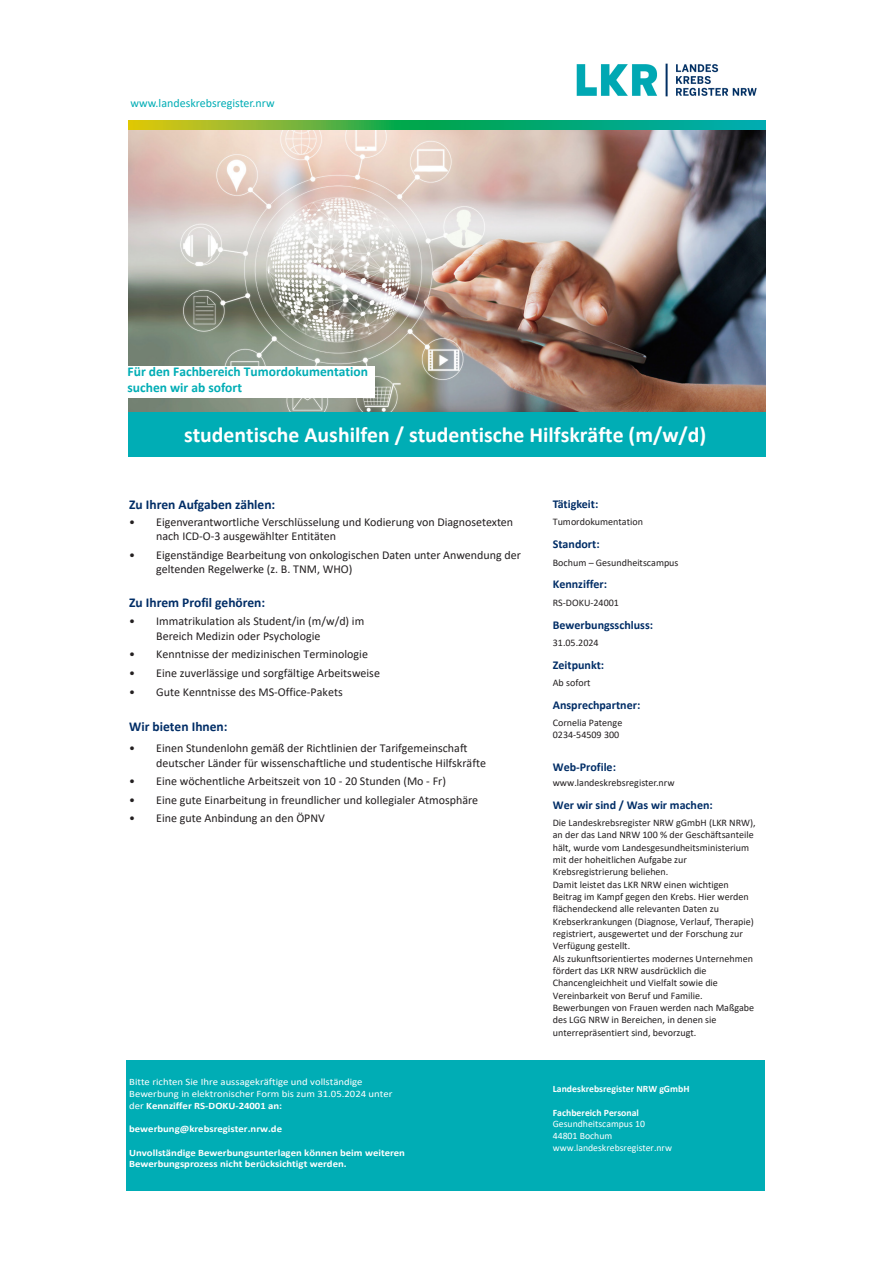
<style>
.page{position:relative;width:893px;height:1263px;background:#fff}
.page>*{position:absolute;margin:0;border:0;box-sizing:border-box;transform-origin:0 0}
.Ü_1_weiß{font:700 21.75px "Calibri";color:#fff}
.ü_3{font:700 13.5px "Calibri";color:#002d66}
.t1{font:700 13.5px/16.2px "Calibri";color:#00adb5}
.t2{font:12px/14.4px "Calibri";color:#231f20}
.Info{font:700 12px "Calibri";color:#002d66}
.t3{font:12px "Calibri";color:#00adb5}
.Ü_4b{font:700 12px "Calibri";color:#002d66}
.Info-2{font:10.05px/12.3px "Calibri";color:#231f20}
.Info_weiß{font:9.75px/11.7px "Calibri";color:#fff;scale:1.1 1}
.Info_weiß-2{font:700 9.75px/11.7px "Calibri";color:#fff;scale:1.1 1}
.Info_weiß-3{font:9.75px/11.7px "Calibri";color:#fff}
.Info_weiß-4{font:700 9.75px "Calibri";color:#fff}
.s1{font-weight:700}
</style>
<div class="page">
<img style="left:128px;top:129px;width:638px;height:283px">
<div style="left:127px;top:1060px;width:638px;height:131px;background:#00adb5"></div>
<svg style="left:128px;top:121px;width:638px;height:8px;background:#38af5c"></svg>
<img style="left:576px;top:63px;width:181px;height:34px">
<div style="left:128px;top:366px;width:247px;height:32px;background:#fff"></div>
<div style="left:128px;top:412px;width:638px;height:45px;background:#00adb5"></div>
<p class="t3" style="left:130px;top:95px;width:146px">www.landeskrebsregister.nrw</p>
<p class="t1" style="left:128px;top:363px;width:242px">Für den Fachbereich Tumordokumentation suchen wir ab sofort</p>
<p class="Ü_1_weiß" style="left:184px;top:419px;width:524px">studentische Aushilfen / studentische Hilfskräfte (m/w/d)</p>
<p class="ü_3" style="left:129px;top:495px;width:148px">Zu Ihren Aufgaben zählen:</p>
<p class="t2" style="left:156px;top:514px;width:359px;text-indent:-27px">• Eigenverantwortliche Verschlüsselung und Kodierung von Diagnosetexten nach ICD-O-3 ausgewählter Entitäten</p>
<p class="t2" style="left:156px;top:547px;width:366px;text-indent:-27px">• Eigenständige Bearbeitung von onkologischen Daten unter Anwendung der geltenden Regelwerke (z. B. TNM, WHO)</p>
<p class="ü_3" style="left:129px;top:593px;width:138px">Zu Ihrem Profil gehören:</p>
<p class="t2" style="left:156px;top:614px;width:210px;text-indent:-27px">• Immatrikulation als Student/in (m/w/d) im<br>Bereich Medizin oder Psychologie</p>
<p class="t2" style="left:129px;top:647px;width:240px">• Kenntnisse der medizinischen Terminologie</p>
<p class="t2" style="left:129px;top:666px;width:252px">• Eine zuverlässige und sorgfältige Arbeitsweise</p>
<p class="t2" style="left:129px;top:684px;width:215px">• Gute Kenntnisse des MS-Office-Pakets</p>
<p class="ü_3" style="left:129px;top:717px;width:100px">Wir bieten Ihnen:</p>
<p class="t2" style="left:156px;top:741px;width:331px;text-indent:-27px">• Einen Stundenlohn gemäß der Richtlinien der Tarifgemeinschaft deutscher Länder für wissenschaftliche und studentische Hilfskräfte</p>
<p class="t2" style="left:129px;top:774px;width:318px">• Eine wöchentliche Arbeitszeit von 10 - 20 Stunden (Mo - Fr)</p>
<p class="t2" style="left:129px;top:792px;width:351px">• Eine gute Einarbeitung in freundlicher und kollegialer Atmosphäre</p>
<p class="t2" style="left:129px;top:811px;width:197px">• Eine gute Anbindung an den ÖPNV</p>
<p class="Info_weiß" style="left:129px;top:1076px;width:241px">Bitte richten Sie Ihre aussagekräftige und vollständige<br>Bewerbung in elektronischer Form bis zum 31.05.2024 unter der <span class="s1">Kennziffer RS-DOKU-24001 an:</span></p>
<p class="Info_weiß-2" style="left:129px;top:1123px;width:140px">bewerbung@krebsregister.nrw.de</p>
<p class="Info_weiß-2" style="left:129px;top:1146px;width:252px">Unvollständige Bewerbungsunterlagen können beim weiteren<br>Bewerbungsprozess nicht berücksichtigt werden.</p>
<p class="Ü_4b" style="left:553px;top:496px;width:47px">Tätigkeit:</p>
<p class="Info-2" style="left:553px;top:516px;width:92px">Tumordokumentation</p>
<p class="Info" style="left:553px;top:536px;width:48px">Standort:</p>
<p class="Info-2" style="left:553px;top:556px;width:127px">Bochum – Gesundheitscampus</p>
<p class="Info" style="left:553px;top:576px;width:56px">Kennziffer:</p>
<p class="Info-2" style="left:553px;top:596px;width:68px">RS-DOKU-24001</p>
<p class="Info" style="left:553px;top:616px;width:102px">Bewerbungsschluss:</p>
<p class="Info-2" style="left:553px;top:636px;width:47px">31.05.2024</p>
<p class="Info" style="left:553px;top:656px;width:53px">Zeitpunkt:</p>
<p class="Info-2" style="left:553px;top:676px;width:39px">Ab sofort</p>
<p class="Info" style="left:553px;top:696px;width:89px">Ansprechpartner:</p>
<p class="Info-2" style="left:553px;top:716px;width:71px">Cornelia Patenge<br>0234-54509 300</p>
<p class="Info" style="left:553px;top:759px;width:65px">Web-Profile:</p>
<p class="Info-2" style="left:553px;top:776px;width:123px">www.landeskrebsregister.nrw</p>
<p class="Info" style="left:553px;top:797px;width:162px">Wer wir sind / Was wir machen:</p>
<p class="Info-2" style="left:553px;top:816px;width:204px">Die Landeskrebsregister NRW gGmbH (LKR NRW), an der das Land NRW 100 % der Geschäftsanteile hält, wurde vom Landesgesundheitsministerium mit der hoheitlichen Aufgabe zur Krebsregistrierung beliehen.<br>Damit leistet das LKR NRW einen wichtigen Beitrag im Kampf gegen den Krebs. Hier werden flächendeckend alle relevanten Daten zu Krebserkrankungen (Diagnose, Verlauf, Therapie) registriert, ausgewertet und der Forschung zur Verfügung gestellt.<br>Als zukunftsorientiertes modernes Unternehmen fördert das LKR NRW ausdrücklich die Chancengleichheit und Vielfalt sowie die Vereinbarkeit von Beruf und Familie.<br>Bewerbungen von Frauen werden nach Maßgabe des LGG NRW in Bereichen, in denen sie unterrepräsentiert sind, bevorzugt.</p>
<p class="Info_weiß-4" style="left:553px;top:1082px;width:138px">Landeskrebsregister NRW gGmbH</p>
<p class="Info_weiß-3" style="left:553px;top:1106px;width:121px"><span class="s1">Fachbereich Personal<br></span>Gesundheitscampus 10<br>44801 Bochum www.landeskrebsregister.nrw</p>
</div>
